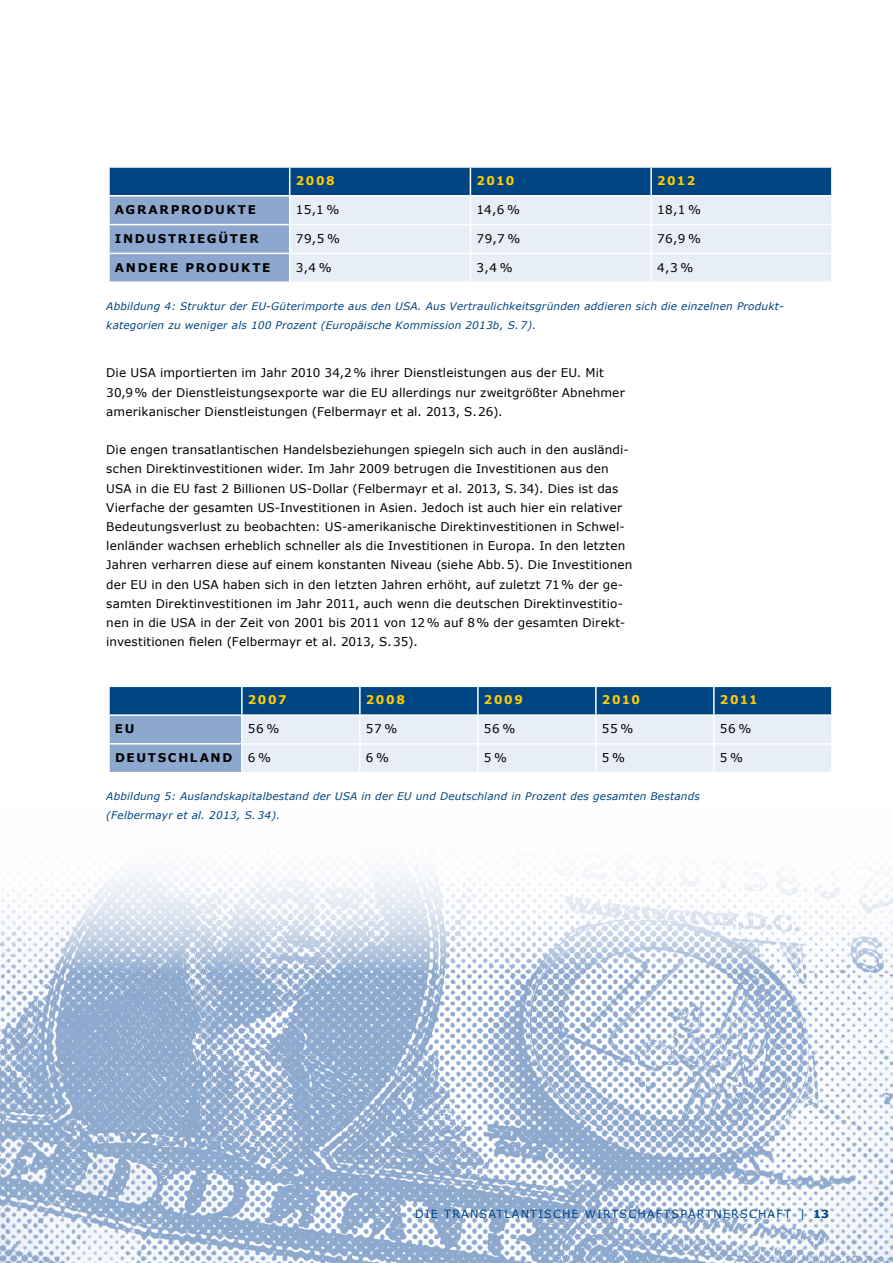
<style>
.page{position:relative;width:893px;height:1263px;background:#fff}
.page>*{position:absolute;margin:0;border:0;box-sizing:border-box;transform-origin:0 0}
.t1{font:12px/19.2px "Verdana";letter-spacing:.01em;color:#000}
.t2{font:700 12px "Verdana";letter-spacing:.135em;color:#000}
.t3{font:700 12px "Verdana";letter-spacing:.13em;color:#fecc00}
.t4{font:11.25px "Verdana";letter-spacing:.1em;color:#004481}
.t5{font:italic 10.5px/19.2px "Verdana";letter-spacing:.02em;color:#004481}
.s1{font-weight:700}
</style>
<div class="page">
<img style="left:0;top:973px;width:893px;height:290px">
<svg style="left:0;top:870px;width:893px;height:103px"></svg>
<svg style="left:109px;top:167px;width:723px;height:115px;background:#a1b9d3"></svg>
<hr style="left:470px;top:253px;width:181px;height:1px;background:#fff">
<hr style="left:651px;top:253px;width:182px;height:1px;background:#fff">
<hr style="left:290px;top:281px;width:180px;height:2px;background:#fff">
<hr style="left:470px;top:281px;width:181px;height:2px;background:#fff">
<hr style="left:651px;top:281px;width:182px;height:2px;background:#fff">
<svg style="left:110px;top:687px;width:721px;height:85px;background:#90adca"></svg>
<hr style="left:241px;top:687px;width:2px;height:27px;background:#fff">
<hr style="left:359px;top:687px;width:2px;height:27px;background:#fff">
<hr style="left:477px;top:687px;width:2px;height:27px;background:#fff">
<hr style="left:595px;top:687px;width:2px;height:27px;background:#fff">
<hr style="left:713px;top:687px;width:2px;height:27px;background:#fff">
<hr style="left:359px;top:716px;width:2px;height:27px;background:#fff">
<hr style="left:477px;top:716px;width:2px;height:27px;background:#fff">
<hr style="left:595px;top:716px;width:2px;height:27px;background:#fff">
<hr style="left:359px;top:744px;width:2px;height:28px;background:#fff">
<hr style="left:477px;top:744px;width:2px;height:28px;background:#fff">
<hr style="left:595px;top:744px;width:2px;height:28px;background:#fff">
<hr style="left:108px;top:714px;width:134px;height:2px;background:#fff">
<hr style="left:108px;top:743px;width:134px;height:1px;background:#fff">
<hr style="left:242px;top:714px;width:118px;height:2px;background:#fff">
<hr style="left:241px;top:716px;width:2px;height:27px;background:#fff">
<hr style="left:360px;top:714px;width:118px;height:2px;background:#fff">
<hr style="left:478px;top:714px;width:118px;height:2px;background:#fff">
<hr style="left:596px;top:714px;width:118px;height:2px;background:#fff">
<hr style="left:714px;top:714px;width:119px;height:2px;background:#fff">
<hr style="left:713px;top:716px;width:2px;height:27px;background:#fff">
<hr style="left:242px;top:743px;width:118px;height:1px;background:#fff">
<hr style="left:241px;top:744px;width:2px;height:28px;background:#fff">
<hr style="left:360px;top:743px;width:118px;height:1px;background:#fff">
<hr style="left:478px;top:743px;width:118px;height:1px;background:#fff">
<hr style="left:596px;top:743px;width:118px;height:1px;background:#fff">
<hr style="left:714px;top:743px;width:119px;height:1px;background:#fff">
<hr style="left:713px;top:744px;width:2px;height:28px;background:#fff">
<p class="t3" style="left:296px;top:173px;width:41px">2008</p>
<p class="t3" style="left:476px;top:173px;width:40px">2010</p>
<p class="t3" style="left:657px;top:173px;width:40px">2012</p>
<p class="t2" style="left:115px;top:202px;width:142px">AGRARPRODUKTE</p>
<p class="t1" style="left:296px;top:200px;width:45px">15,1 %</p>
<p class="t1" style="left:476px;top:200px;width:45px">14,6 %</p>
<p class="t1" style="left:657px;top:200px;width:45px">18,1 %</p>
<p class="t2" style="left:115px;top:231px;width:145px">INDUSTRIEGÜTER</p>
<p class="t1" style="left:296px;top:229px;width:46px">79,5 %</p>
<p class="t1" style="left:476px;top:229px;width:45px">79,7 %</p>
<p class="t1" style="left:657px;top:229px;width:45px">76,9 %</p>
<p class="t2" style="left:115px;top:260px;width:157px">ANDERE PRODUKTE</p>
<p class="t1" style="left:296px;top:258px;width:38px">3,4 %</p>
<p class="t1" style="left:476px;top:258px;width:38px">3,4 %</p>
<p class="t1" style="left:657px;top:258px;width:38px">4,3 %</p>
<p class="t5" style="left:106px;top:297px;width:679px">Abbildung 4: Struktur der EU-Güterimporte aus den USA. Aus Vertraulichkeitsgründen addieren sich die einzelnen Produkt&shy;kategorien zu weniger als 100 Prozent (Europäische Kommission 2013b, S. 7).</p>
<p class="t1" style="left:106px;top:364px;width:520px">Die USA importierten im Jahr 2010 34,2% ihrer Dienstleistungen aus der EU. Mit<br>30,9% der Dienstleistungsexporte war die EU allerdings nur zweitgrößter Abnehmer amerikanischer Dienstleistungen (Felbermayr et al. 2013, S.26).</p>
<p class="t1" style="left:106px;top:440px;width:528px">Die engen transatlantischen Handelsbeziehungen spiegeln sich auch in den ausländi&shy;schen Direktinvestitionen wider. Im Jahr 2009 betrugen die Investitionen aus den USA in die EU fast 2 Billionen US-Dollar (Felbermayr et al. 2013, S.34). Dies ist das Vierfache der gesamten US-Investitionen in Asien. Jedoch ist auch hier ein relativer Bedeutungsverlust zu beobachten: US-amerikanische Direktinvestitionen in Schwel&shy;lenländer wachsen erheblich schneller als die Investitionen in Europa. In den letzten Jahren verharren diese auf einem konstanten Niveau (siehe Abb.5). Die Investitionen der EU in den USA haben sich in den letzten Jahren erhöht, auf zuletzt 71% der ge&shy;samten Direktinvestitionen im Jahr 2011, auch wenn die deutschen Direktinvestitio&shy;nen in die USA in der Zeit von 2001 bis 2011 von 12% auf 8% der gesamten Direkt&shy;investitionen fielen (Felbermayr et al. 2013, S.35).</p>
<p class="t3" style="left:248px;top:692px;width:40px">2007</p>
<p class="t3" style="left:366px;top:692px;width:41px">2008</p>
<p class="t3" style="left:484px;top:692px;width:41px">2009</p>
<p class="t3" style="left:602px;top:692px;width:40px">2010</p>
<p class="t3" style="left:720px;top:692px;width:39px">2011</p>
<p class="t2" style="left:115px;top:720px;width:21px">EU</p>
<p class="t1" style="left:248px;top:719px;width:33px">56%</p>
<p class="t1" style="left:366px;top:719px;width:33px">57%</p>
<p class="t1" style="left:484px;top:719px;width:33px">56%</p>
<p class="t1" style="left:602px;top:719px;width:33px">55%</p>
<p class="t1" style="left:720px;top:719px;width:33px">56%</p>
<p class="t2" style="left:115px;top:749px;width:119px">DEUTSCHLAND</p>
<p class="t1" style="left:248px;top:748px;width:25px">6%</p>
<p class="t1" style="left:366px;top:748px;width:25px">6%</p>
<p class="t1" style="left:484px;top:748px;width:25px">5%</p>
<p class="t1" style="left:602px;top:748px;width:25px">5%</p>
<p class="t1" style="left:720px;top:748px;width:25px">5%</p>
<p class="t5" style="left:106px;top:787px;width:595px">Abbildung 5: Auslandskapitalbestand der USA in der EU und Deutschland in Prozent des gesamten Bestands (Felbermayr et al. 2013, S. 34).</p>
<p class="t4" style="left:415px;top:1207px;width:415px">DIE TRANSATLANTISCHE WIRTSCHAFTSPARTNERSCHAFT | <span class="s1">13</span></p>
</div>
